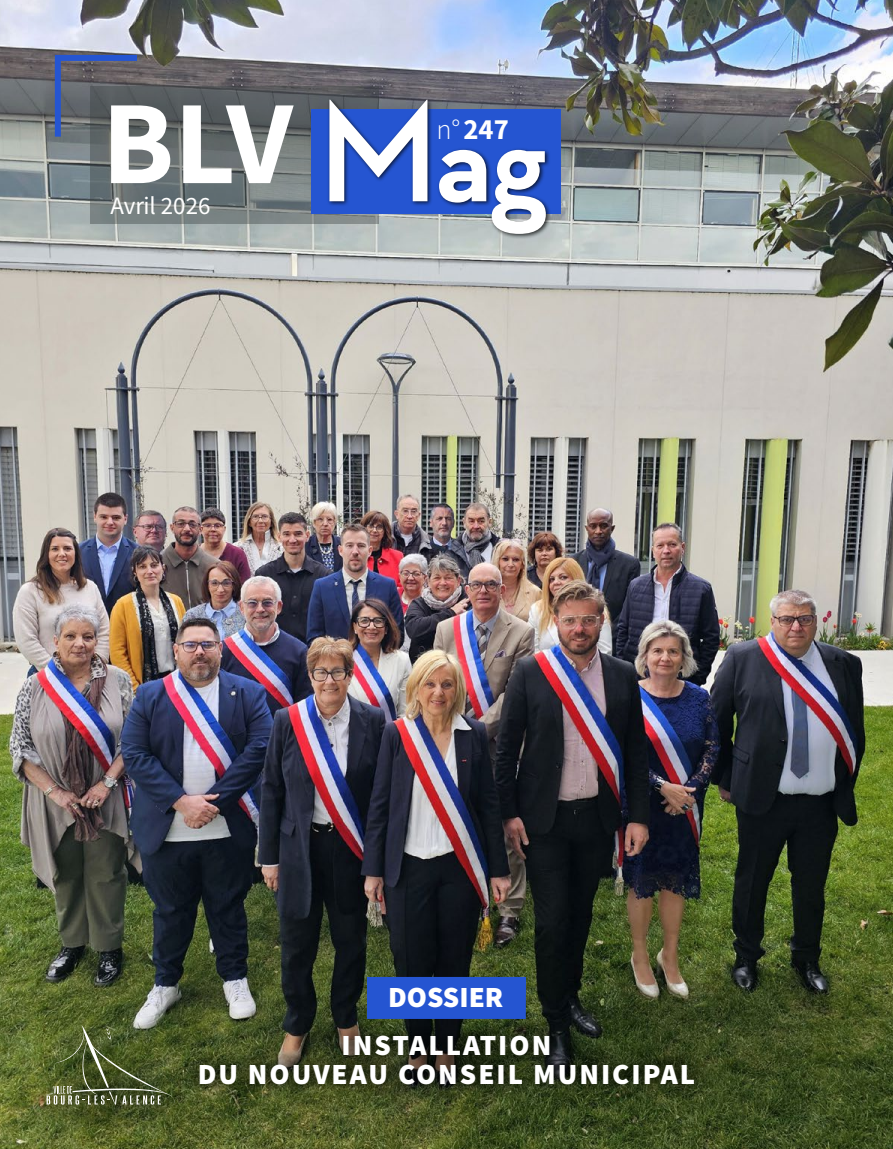
<style>
.page{position:relative;width:893px;height:1149px;background:#fff}
.page>*{position:absolute;margin:0;border:0;box-sizing:border-box;transform-origin:0 0}
.t1{font:700 146.25px "Neutra Disp";color:#fff}
.t2{font:119.25px "Source Sans Variable";color:#fff}
.t3{font:29.25px "Source Sans Variable";letter-spacing:.07em;color:#fff}
.t4{font:29.25px/47.7px "Source Sans Variable";letter-spacing:.05em;color:#fff;text-align:center}
.t5{font:28.65px "Source Sans Variable";color:#fff}
.t6{font:25.05px "Source Sans Variable";color:#fff}
</style>
<div class="page">
<img style="left:0;top:0;width:893px;height:1148px">
<svg style="left:52px;top:52px;width:91px;height:91px;background:#5c647c"></svg>
<svg style="left:90px;top:86px;width:288px;height:137px;background:#666d6e"></svg>
<div style="left:311px;top:110px;width:250px;height:104px;background:#2555d1"></div>
<div style="left:327px;top:97px;width:225px;height:142px;background:#000;opacity:.75"></div>
<div style="left:21px;top:1002px;width:190px;height:140px;background:#000;opacity:.68"></div>
<svg style="left:46px;top:1025px;width:129px;height:81px;background:#586438"></svg>
<div style="left:367px;top:976px;width:159px;height:42px;background:#2555d1"></div>
<div style="left:181px;top:1016px;width:530px;height:84px;background:#000;opacity:.75"></div>
<h2 class="t2" style="left:102px;top:71px;width:192px">BLV</h2>
<p class="t6" style="left:110px;top:190px;width:102px">Avril 2026</p>
<h1 class="t1" style="left:319px;top:70px;width:232px">Mag</h1>
<p class="t5" style="left:436px;top:112px;width:74px">n° 247</p>
<p class="t4" style="left:342px;top:973px;width:211px">DOSSIER<br>INSTALLATION</p>
<p class="t3" style="left:198px;top:1055px;width:499px">DU NOUVEAU CONSEIL MUNICIPAL</p>
</div>
